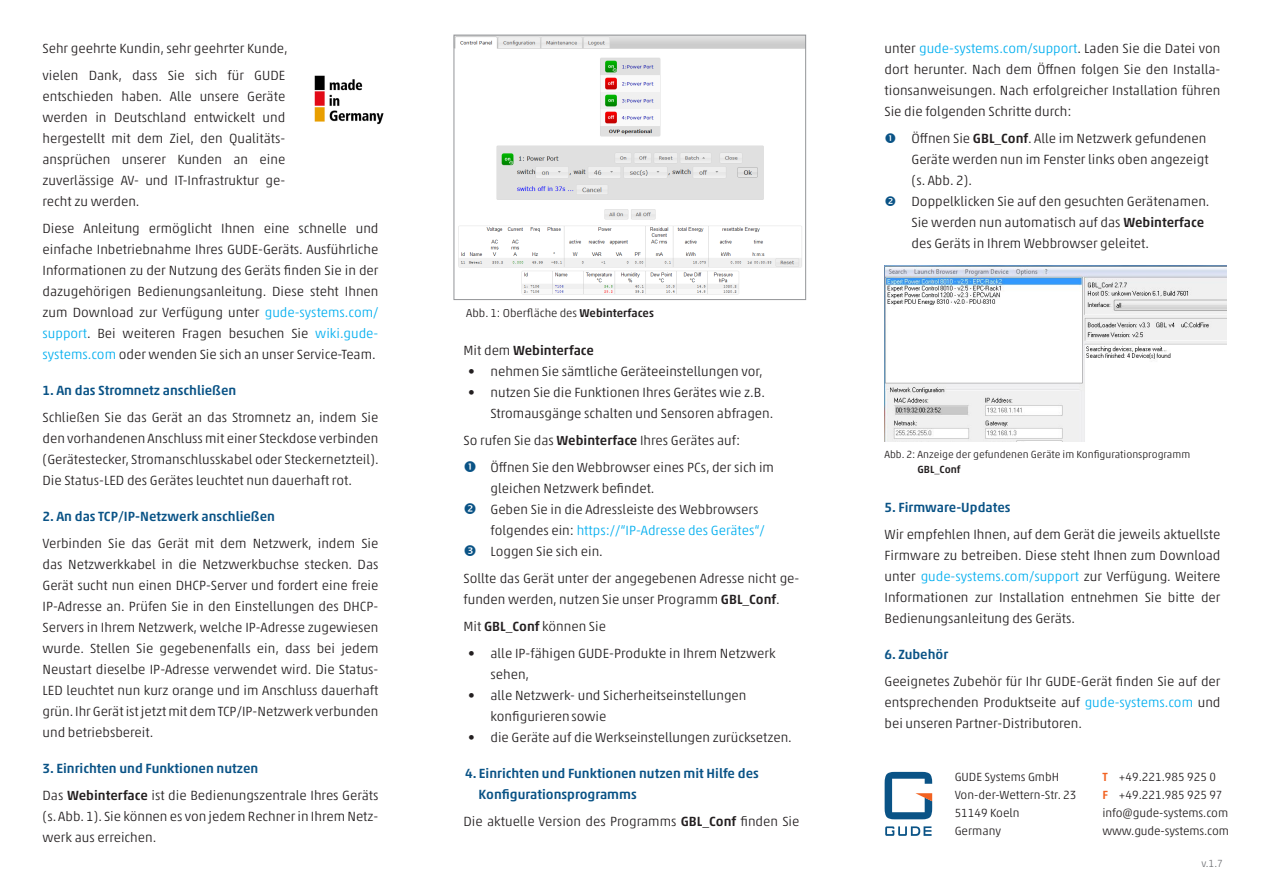
<style>
.page{position:relative;width:1263px;height:893px;background:#fff}
.page>*{position:absolute;margin:0;border:0;box-sizing:border-box;transform-origin:0 0}
.t1{font:300 13.5px/21px "Akko Std";color:#231f20;text-align:justify}
.SSA_-_Überschrift{font:500 13.5px/21px "Akko Std";color:#0a5386}
.t2{font:500 13.5px "Akko Std";color:#231f20}
.SSA_-_Überschrift-2{font:300 12px "Akko Std";color:#231f20}
.SSA_-_Überschrift-3{font:300 11.55px "Akko Std";color:#231f20}
.SSA_-_Überschrift-4{font:300 10.5px/15px "Akko Std";color:#231f20}
.t3{font:300 10.5px "Akko Std";color:#727477}
.s1{color:#00aeef}
.s2{font-weight:500}
.s3{font-weight:300}
.s4{font-weight:500;color:#f26221}
</style>
<div class="page">
<img style="left:314px;top:75px;width:70px;height:50px">
<img style="left:458px;top:37px;width:346px;height:258px">
<div style="left:454px;top:35px;width:352px;height:265px;border:1px solid #939598"></div>
<img style="left:885px;top:266px;width:342px;height:175px">
<svg style="left:885px;top:772px;width:47px;height:47px"></svg>
<svg style="left:885px;top:826px;width:46px;height:10px"></svg>
<p class="t1" style="left:43px;top:37px;width:247px">Sehr geehrte Kundin, sehr geehrter Kunde,</p>
<p class="t1" style="left:43px;top:64px;width:244px">vielen Dank, dass Sie sich für GUDE entschieden haben. Alle unsere Geräte werden in Deutschland entwickelt und hergestellt mit dem Ziel, den Qualitäts&shy;ansprüchen unserer Kunden an eine zuverlässige AV- und IT-Infrastruktur ge&shy;recht zu werden.</p>
<p class="t1" style="left:43px;top:217px;width:337px">Diese Anleitung ermöglicht Ihnen eine schnelle und einfache Inbetriebnahme Ihres GUDE-Geräts. Ausführliche Informationen zu der Nutzung des Geräts finden Sie in der dazugehörigen Bedienungsanleitung. Diese steht Ihnen zum Download zur Verfügung unter <span class="s1">gude-systems.com/ support</span>. Bei weiteren Fragen besuchen Sie <span class="s1">wiki.gude&shy;systems.com</span> oder wenden Sie sich an unser Service-Team.</p>
<p class="SSA_-_Überschrift" style="left:43px;top:379px;width:195px">1. An das Stromnetz anschließen</p>
<p class="t1" style="left:43px;top:406px;width:338px">Schließen Sie das Gerät an das Stromnetz an, indem Sie den vorhandenen Anschluss mit einer Steckdose verbinden (Gerätestecker, Stromanschlusskabel oder Steckernetzteil).<br>Die Status-LED des Gerätes leuchtet nun dauerhaft rot.</p>
<p class="SSA_-_Überschrift" style="left:43px;top:505px;width:234px">2. An das TCP/IP-Netzwerk anschließen</p>
<p class="t1" style="left:43px;top:532px;width:337px">Verbinden Sie das Gerät mit dem Netzwerk, indem Sie das Netzwerkkabel in die Netzwerkbuchse stecken. Das Gerät sucht nun einen DHCP-Server und fordert eine freie IP-Adresse an. Prüfen Sie in den Einstellungen des DHCP-Servers in Ihrem Netzwerk, welche IP-Adresse zugewiesen wurde. Stellen Sie gegebenenfalls ein, dass bei jedem Neustart dieselbe IP-Adresse verwendet wird. Die Status-LED leuchtet nun kurz orange und im Anschluss dauerhaft grün. Ihr Gerät ist jetzt mit dem TCP/IP-Netzwerk verbunden und betriebsbereit.</p>
<p class="SSA_-_Überschrift" style="left:43px;top:757px;width:217px">3. Einrichten und Funktionen nutzen</p>
<p class="t1" style="left:43px;top:784px;width:337px">Das <span class="s2">Webinterface</span> ist die Bedienungszentrale Ihres Geräts (s. Abb. 1). Sie können es von jedem Rechner in Ihrem Netz&shy;werk aus erreichen.</p>
<p class="SSA_-_Überschrift-3" style="left:466px;top:306px;width:189px">Abb. 1: Oberfläche des <span class="s2">Webinterfaces</span></p>
<p class="t2" style="left:463px;top:342px;width:132px"><span class="s3">Mit dem</span> Webinterface</p>
<p class="t1" style="left:468px;top:360px;width:296px">• nehmen Sie sämtliche Geräteeinstellungen vor,</p>
<p class="t1" style="left:490px;top:381px;width:284px;text-indent:-22px">• nutzen Sie die Funktionen Ihres Gerätes wie z.B.<br>Stromausgänge schalten und Sensoren abfragen.</p>
<p class="t1" style="left:463px;top:429px;width:278px">So rufen Sie das <span class="s2">Webinterface</span> Ihres Gerätes auf:</p>
<p class="t1" style="left:490px;top:456px;width:285px">Öffnen Sie den Webbrowser eines PCs, der sich im gleichen Netzwerk befindet.</p>
<p class="t1" style="left:490px;top:498px;width:276px">Geben Sie in die Adressleiste des Webbrowsers folgendes ein: <span class="s1">https://“IP-Adresse des Gerätes“/</span></p>
<p class="t1" style="left:490px;top:540px;width:114px">Loggen Sie sich ein.</p>
<p class="t1" style="left:463px;top:567px;width:337px">Sollte das Gerät unter der angegebenen Adresse nicht ge&shy;funden werden, nutzen Sie unser Programm <span class="s2">GBL_Conf</span>.</p>
<p class="t1" style="left:463px;top:615px;width:144px">Mit <span class="s2">GBL_Conf</span> können Sie</p>
<p class="t1" style="left:490px;top:642px;width:287px;text-indent:-22px">• alle IP-fähigen GUDE-Produkte in Ihrem Netzwerk sehen,</p>
<p class="t1" style="left:490px;top:684px;width:257px;text-indent:-22px">• alle Netzwerk- und Sicherheitseinstellungen konfigurierensowie</p>
<p class="t1" style="left:468px;top:726px;width:325px">• die Geräte auf die Werkseinstellungen zurücksetzen.</p>
<p class="SSA_-_Überschrift" style="left:478px;top:762px;width:282px;text-indent:-14px">4. Einrichten und Funktionen nutzen mit Hilfe des<br>Konfigurationsprogramms</p>
<p class="t1" style="left:463px;top:810px;width:337px">Die aktuelle Version des Programms <span class="s2">GBL_Conf</span> finden Sie</p>
<p class="t1" style="left:884px;top:37px;width:337px">unter <span class="s1">gude-systems.com/support</span>. Laden Sie die Datei von dort herunter. Nach dem Öffnen folgen Sie den Installa&shy;tionsanweisungen. Nach erfolgreicher Installation führen Sie die folgenden Schritte durch:</p>
<p class="t1" style="left:911px;top:127px;width:299px;text-align:left">Öffnen Sie <span class="s2">GBL_Conf</span>. Alle im Netzwerk gefundenen<br>Geräte werden nun im Fenster links oben angezeigt (s. Abb. 2).</p>
<p class="t1" style="left:911px;top:190px;width:299px;text-align:left">Doppelklicken Sie auf den gesuchten Gerätenamen.<br>Sie werden nun automatisch auf das <span class="s2">Webinterface </span>des Geräts in Ihrem Webbrowser geleitet.</p>
<p class="SSA_-_Überschrift-4" style="left:917px;top:447px;width:274px;text-indent:-33px">Abb. 2: Anzeige der gefundenen Geräte im Konfigurationsprogramm<br><span class="s2">GBL_Conf</span></p>
<p class="SSA_-_Überschrift" style="left:884px;top:496px;width:128px">5. Firmware-Updates</p>
<p class="t1" style="left:884px;top:523px;width:337px">Wir empfehlen Ihnen, auf dem Gerät die jeweils aktuellste Firmware zu betreiben. Diese steht Ihnen zum Download unter <span class="s1">gude-systems.com/support</span> zur Verfügung. Weitere Informationen zur Installation entnehmen Sie bitte der Bedienungsanleitung des Geräts.</p>
<p class="SSA_-_Überschrift" style="left:884px;top:643px;width:65px">6. Zubehör</p>
<p class="t1" style="left:884px;top:670px;width:337px">Geeignetes Zubehör für Ihr GUDE-Gerät finden Sie auf der entsprechenden Produktseite auf <span class="s1">gude-systems.com</span> und bei unseren Partner-Distributoren.</p>
<p class="SSA_-_Überschrift-2" style="left:955px;top:769px;width:106px">GUDE Systems GmbH</p>
<p class="SSA_-_Überschrift-2" style="left:955px;top:787px;width:123px">Von-der-Wettern-Str. 23</p>
<p class="SSA_-_Überschrift-2" style="left:955px;top:805px;width:66px">51149 Koeln</p>
<p class="SSA_-_Überschrift-2" style="left:955px;top:823px;width:48px">Germany</p>
<p class="SSA_-_Überschrift-2" style="left:1102px;top:770px;width:115px"><span class="s4">T</span> +49.221.985 925 0</p>
<p class="SSA_-_Überschrift-2" style="left:1102px;top:788px;width:122px"><span class="s4">F</span> +49.221.985 925 97</p>
<p class="SSA_-_Überschrift-2" style="left:1102px;top:806px;width:127px">info@gude-systems.com</p>
<p class="SSA_-_Überschrift-2" style="left:1102px;top:824px;width:128px">www.gude-systems.com</p>
<p class="t3" style="left:1201px;top:857px;width:23px">v.1.7</p>
</div>
